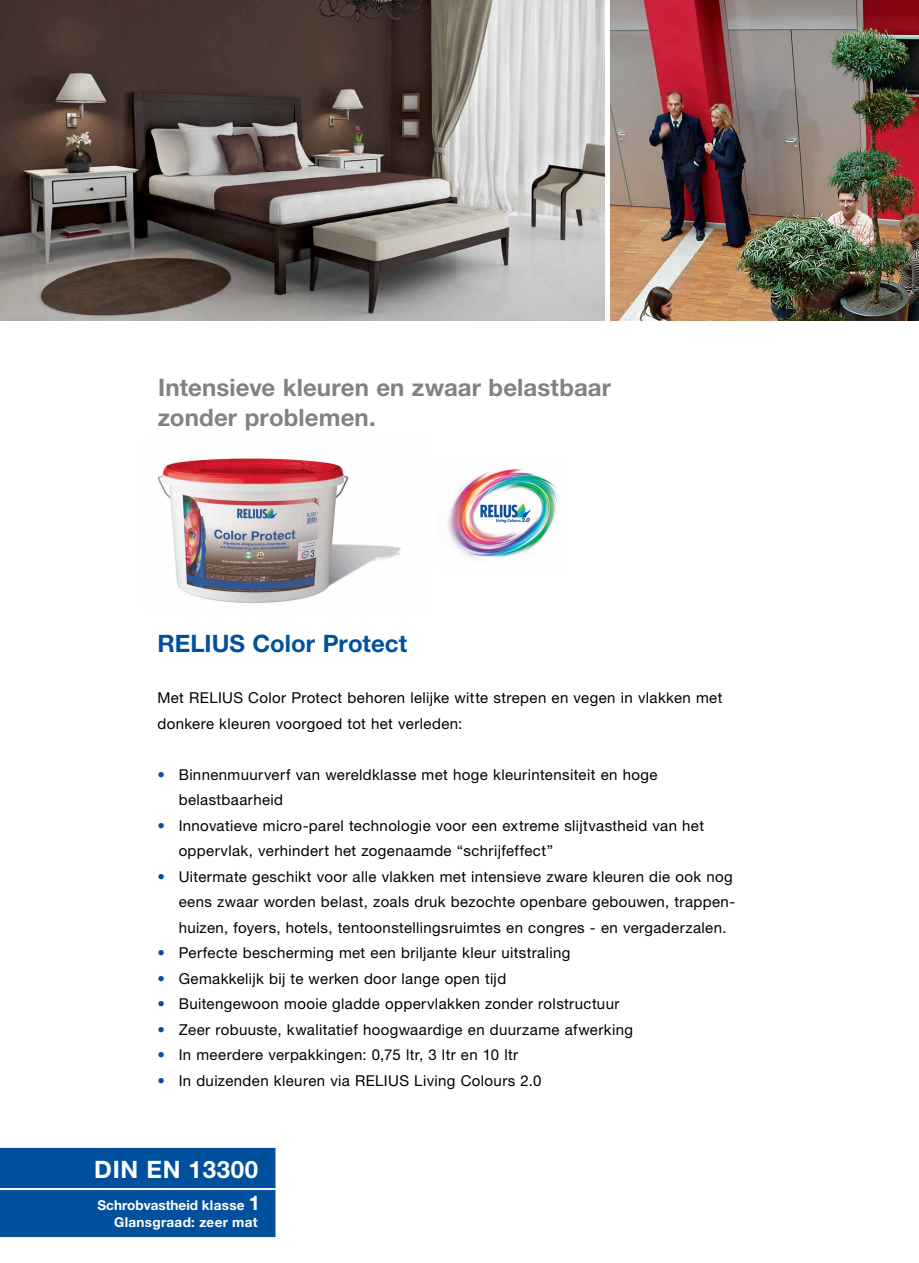
<style>
.page{position:relative;width:919px;height:1263px;background:#fff}
.page>*{position:absolute;margin:0;border:0;box-sizing:border-box;transform-origin:0 0}
.t1{font:700 24px/30px "Helvetica Neue LT";letter-spacing:.005em;color:#808285}
.t2{font:700 24px "Helvetica Neue LT";color:#00509e}
.t3{font:700 24px "Helvetica Neue LT";letter-spacing:.03em;color:#fff}
.t4{font:15px/25.5px "Helvetica Neue LT";letter-spacing:.025em;color:#000}
.t5{font:700 13.5px "Helvetica Neue LT";color:#fff}
.t6{font:700 13.5px "Helvetica Neue LT";letter-spacing:.02em;color:#fff}
.s1{color:#00509e}
.s2{font-size:20.25px}
</style>
<div class="page">
<img style="left:0;top:0;width:604px;height:320px">
<img style="left:610px;top:0;width:308px;height:320px">
<img style="left:157px;top:458px;width:244px;height:145px">
<img style="left:447px;top:468px;width:111px;height:91px">
<div style="left:1px;top:1149px;width:273px;height:87px;background:#00509e"></div>
<div style="left:0;top:1148px;width:275px;height:89px;border:2px solid #00509e"></div>
<hr style="left:0;top:1188px;width:294px;height:2px;background:#fff">
<h1 class="t1" style="left:158px;top:372px;width:455px">Intensieve kleuren en zwaar belastbaar zonder problemen.</h1>
<h1 class="t2" style="left:157px;top:629px;width:251px">RELIUS Color Protect</h1>
<p class="t4" style="left:157px;top:685px;width:566px">Met RELIUS Color Protect behoren lelijke witte strepen en vegen in vlakken met donkere kleuren voorgoed tot het verleden:</p>
<p class="t4" style="left:179px;top:761px;width:480px;text-indent:-21px"><span class="s1">•</span> Binnenmuurverf van wereldklasse met hoge kleurintensiteit en hoge belastbaarheid</p>
<p class="t4" style="left:179px;top:812px;width:527px;text-indent:-21px"><span class="s1">•</span> Innovatieve micro-parel technologie voor een extreme slijtvastheid van het oppervlak, verhindert het zogenaamde “schrijfeffect”</p>
<p class="t4" style="left:179px;top:863px;width:558px;text-indent:-21px"><span class="s1">•</span> Uitermate geschikt voor alle vlakken met intensieve zware kleuren die ook nog eens zwaar worden belast, zoals druk bezochte openbare gebouwen, trappen&shy;huizen, foyers, hotels, tentoonstellingsruimtes en congres - en vergaderzalen.</p>
<p class="t4" style="left:157px;top:940px;width:414px"><span class="s1">•</span> Perfecte bescherming met een briljante kleur uitstraling</p>
<p class="t4" style="left:157px;top:965px;width:350px"><span class="s1">•</span> Gemakkelijk bij te werken door lange open tijd</p>
<p class="t4" style="left:157px;top:991px;width:463px"><span class="s1">•</span> Buitengewoon mooie gladde oppervlakken zonder rolstructuur</p>
<p class="t4" style="left:157px;top:1016px;width:477px"><span class="s1">•</span> Zeer robuuste, kwalitatief hoogwaardige en duurzame afwerking</p>
<p class="t4" style="left:157px;top:1042px;width:362px"><span class="s1">•</span> In meerdere verpakkingen: 0,75 ltr, 3 ltr en 10 ltr</p>
<p class="t4" style="left:157px;top:1067px;width:385px"><span class="s1">•</span> In duizenden kleuren via RELIUS Living Colours 2.0</p>
<h1 class="t3" style="left:94px;top:1154px;width:165px">DIN EN 13300</h1>
<p class="t5" style="left:97px;top:1196px;width:164px">Schrobvastheid klasse <span class="s2">1</span></p>
<p class="t6" style="left:114px;top:1213px;width:145px">Glansgraad: zeer mat</p>
</div>
